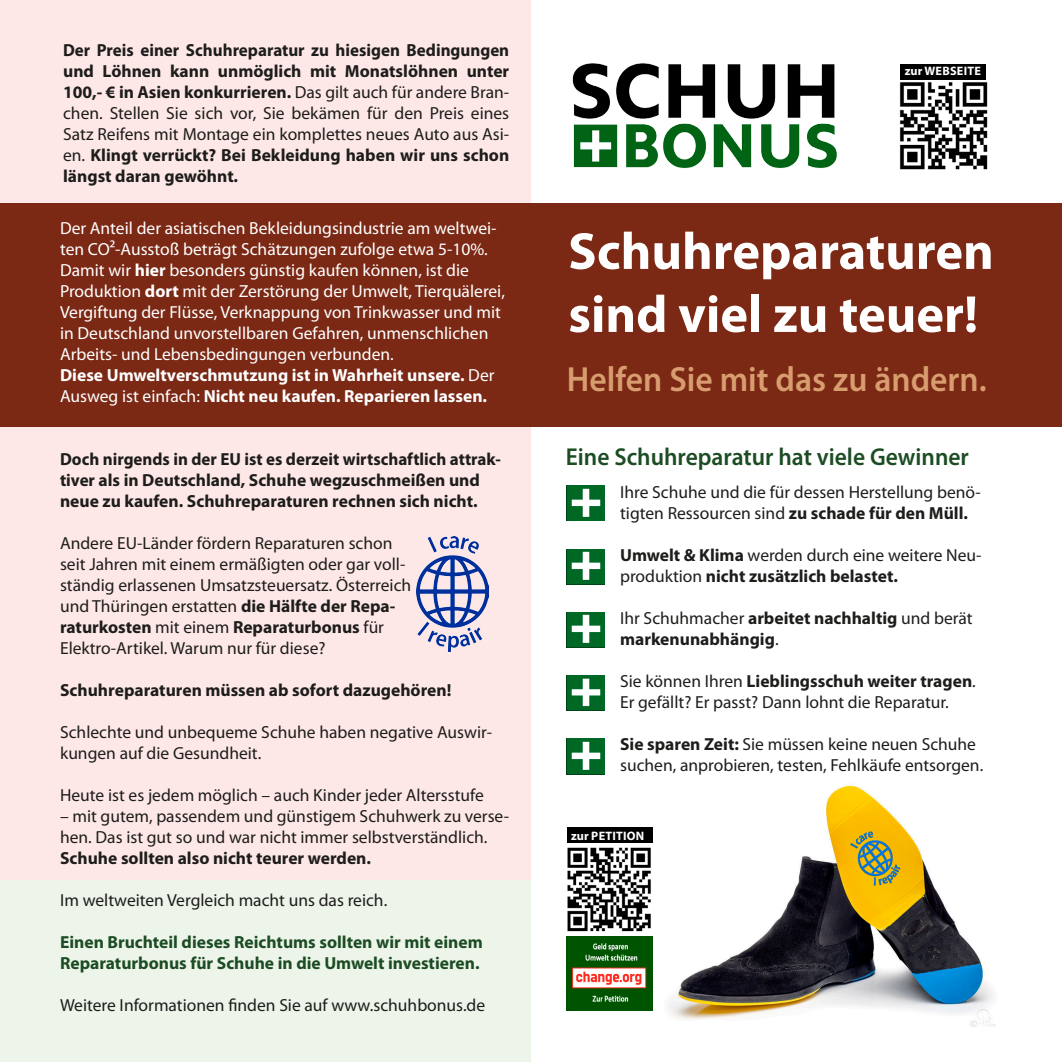
<style>
.page{position:relative;width:1062px;height:1062px;background:#fff}
.page>*{position:absolute;margin:0;border:0;box-sizing:border-box;transform-origin:0 0}
.t1{font:700 52.5px "Myriad Pro";color:#fff}
.t2{font:600 35px "Myriad Pro";color:#d89d6f;scale:.96 1}
.t3{font:600 24.5px "Myriad Pro";color:#1c4c23;scale:.96 1}
.t4{font:17.5px/21px "Myriad Pro";color:#1d1d1b}
.t5{font:700 17.5px/21px "Myriad Pro";color:#1d1d1b}
.t6{font:17.5px/21px "Myriad Pro";color:#fff}
.t7{font:700 17.5px/21px "Myriad Pro";color:#fff}
.t8{font:700 17.5px/21px "Myriad Pro";color:#1c4c23}
.t9{font:700 12.25px "Myriad Pro";letter-spacing:.02em;color:#fff}
.s1{font-weight:400}
.s2{font-weight:700}
</style>
<div class="page">
<div style="left:0;top:876px;width:531px;height:185px;background:#edf5eb"></div>
<div style="left:0;top:415px;width:531px;height:465px;background:#fde8e7"></div>
<div style="left:0;top:0;width:531px;height:208px;background:#fde8e7"></div>
<div style="left:900px;top:64px;width:85px;height:15px;background:#000"></div>
<div style="left:0;top:203px;width:1062px;height:224px;background:#7b2814"></div>
<img style="left:899px;top:82px;width:88px;height:88px">
<img style="left:572px;top:63px;width:265px;height:106px">
<img style="left:567px;top:486px;width:38px;height:35px">
<img style="left:567px;top:549px;width:38px;height:35px">
<img style="left:567px;top:612px;width:38px;height:35px">
<img style="left:567px;top:675px;width:38px;height:36px">
<img style="left:567px;top:739px;width:38px;height:35px">
<img style="left:567px;top:936px;width:86px;height:74px">
<div style="left:567px;top:827px;width:85px;height:15px;background:#000"></div>
<img style="left:567px;top:847px;width:84px;height:85px">
<img style="left:670px;top:785px;width:326px;height:242px">
<img style="left:417px;top:537px;width:71px;height:114px">
<p class="t5" style="left:63px;top:39px;width:448px;text-align:justify">Der Preis einer Schuhreparatur zu hiesigen Bedingungen und Löhnen kann unmöglich mit Monatslöhnen unter 100,- € in Asien konkurrieren. <span class="s1">Das gilt auch für andere Bran&shy;chen. Stellen Sie sich vor, Sie bekämen für den Preis eines Satz Reifens mit Montage ein komplettes neues Auto aus Asi&shy;en.</span> Klingt verrückt? Bei Bekleidung haben wir uns schon längst daran gewöhnt.</p>
<p class="t6" style="left:60px;top:217px;width:446px">Der Anteil der asiatischen Bekleidungsindustrie am weltwei&shy;ten CO²-Ausstoß beträgt Schätzungen zufolge etwa 5-10%.<br>Damit wir <span class="s2">hier</span> besonders günstig kaufen können, ist die Produktion <span class="s2">dort</span> mit der Zerstörung der Umwelt, Tierquälerei, Vergiftung der Flüsse, Verknappung von Trinkwasser und mit in Deutschland unvorstellbaren Gefahren, unmenschlichen Arbeits- und Lebensbedingungen verbunden.</p>
<p class="t7" style="left:60px;top:363px;width:436px">Diese Umweltverschmutzung ist in Wahrheit unsere. <span class="s1">Der<br>Ausweg ist einfach:</span> Nicht neu kaufen. Reparieren lassen.</p>
<p class="t5" style="left:60px;top:447px;width:442px">Doch nirgends in der EU ist es derzeit wirtschaftlich attrak&shy;tiver als in Deutschland, Schuhe wegzuschmeißen und neue zu kaufen. Schuhreparaturen rechnen sich nicht.</p>
<p class="t4" style="left:60px;top:532px;width:353px">Andere EU-Länder fördern Reparaturen schon seit Jahren mit einem ermäßigten oder gar voll&shy;ständig erlassenen Umsatzsteuersatz. Österreich und Thüringen erstatten <span class="s2">die Hälfte der Repa&shy;raturkosten</span> mit einem <span class="s2">Reparaturbonus</span> für Elektro-Artikel. Warum nur für diese?</p>
<p class="t5" style="left:60px;top:678px;width:393px">Schuhreparaturen müssen ab sofort dazugehören!</p>
<p class="t4" style="left:60px;top:721px;width:433px">Schlechte und unbequeme Schuhe haben negative Auswir&shy;kungen auf die Gesundheit.</p>
<p class="t4" style="left:60px;top:784px;width:425px">Heute ist es jedem möglich – auch Kinder jeder Altersstufe</p>
<p class="t4" style="left:60px;top:805px;width:451px">– mit gutem, passendem und günstigem Schuhwerk zu verse&shy;hen. Das ist gut so und war nicht immer selbstverständlich.<br><span class="s2">Schuhe sollten also nicht teurer werden.</span></p>
<p class="t4" style="left:60px;top:889px;width:329px">Im weltweiten Vergleich macht uns das reich.</p>
<p class="t8" style="left:60px;top:930px;width:424px">Einen Bruchteil dieses Reichtums sollten wir mit einem<br>Reparaturbonus für Schuhe in die Umwelt investieren.</p>
<p class="t4" style="left:60px;top:994px;width:427px">Weitere Informationen finden Sie auf www.schuhbonus.de</p>
<p class="t9" style="left:904px;top:63px;width:78px">zur WEBSEITE</p>
<p class="t1" style="left:568px;top:217px;width:427px">Schuhreparaturen</p>
<p class="t1" style="left:568px;top:280px;width:411px">sind viel zu teuer!</p>
<p class="t2" style="left:567px;top:357px;width:439px">Helfen Sie mit das zu ändern.</p>
<p class="t3" style="left:566px;top:441px;width:421px">Eine Schuhreparatur hat viele Gewinner</p>
<p class="t4" style="left:620px;top:481px;width:362px">Ihre Schuhe und die für dessen Herstellung benö&shy;tigten Ressourcen sind <span class="s2">zu schade für den Müll.</span></p>
<p class="t5" style="left:620px;top:544px;width:363px">Umwelt &amp; Klima <span class="s1">werden durch eine weitere Neu&shy;produktion</span> nicht zusätzlich belastet.</p>
<p class="t5" style="left:620px;top:607px;width:354px"><span class="s1">Ihr Schuhmacher</span> arbeitet nachhaltig <span class="s1">und berät </span>markenunabhängig<span class="s1">.</span></p>
<p class="t5" style="left:620px;top:670px;width:357px"><span class="s1">Sie können Ihren</span> Lieblingsschuh weiter tragen<span class="s1">.</span></p>
<p class="t4" style="left:620px;top:691px;width:330px">Er gefällt? Er passt? Dann lohnt die Reparatur.</p>
<p class="t4" style="left:620px;top:733px;width:365px"><span class="s2">Sie sparen Zeit:</span> Sie müssen keine neuen Schuhe suchen, anprobieren, testen, Fehlkäufe entsorgen.</p>
<p class="t9" style="left:571px;top:827px;width:75px">zur PETITION</p>
</div>
